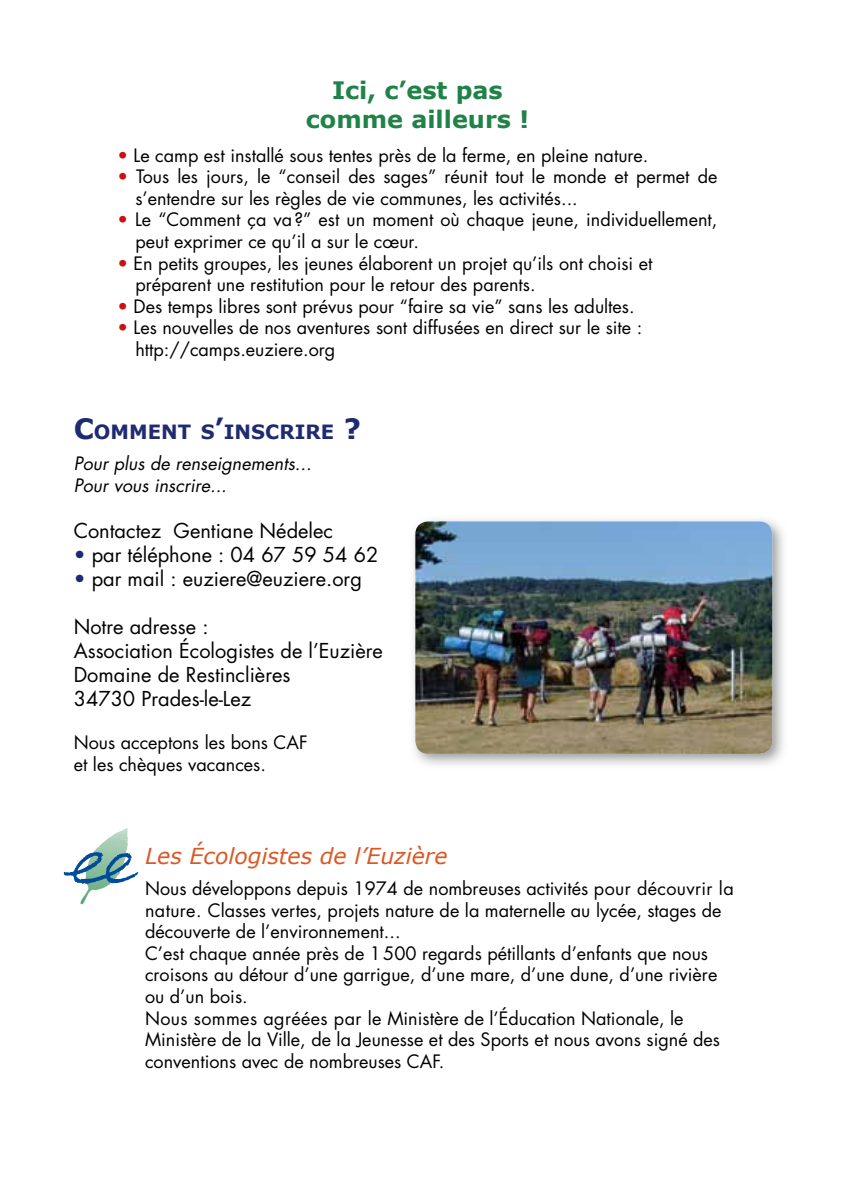
<style>
.page{position:relative;width:842px;height:1191px;background:#fff}
.page>*{position:absolute;margin:0;border:0;box-sizing:border-box;transform-origin:0 0}
.t1{font:700 24px/28.8px "Verdana";color:#1f8246;text-align:center}
.t2{font:italic 22px "Verdana";color:#db5825}
.t3{font:20px/24px "Futura";color:#000}
.t4{font:700 19.6px "Verdana";color:#1e2b70}
.t5{font:18px/21.6px "Futura";color:#000}
.t6{font:italic 18px/21.6px "Futura";color:#000}
.s1{color:#cd1013}
.s2{font-size:28px}
.s3{color:#1e2b70}
</style>
<div class="page">
<img style="left:413px;top:519px;width:371px;height:246px">
<img style="left:415px;top:521px;width:357px;height:233px">
<svg style="left:64px;top:828px;width:74px;height:76px"></svg>
<h1 class="t1" style="left:306px;top:75px;width:225px">Ici, c’est pas comme ailleurs !</h1>
<p class="t5" style="left:117px;top:144px;width:532px"><span class="s1">•</span> Le camp est installé sous tentes près de la ferme, en pleine nature.</p>
<p class="t5" style="left:135px;top:166px;width:583px;text-indent:-18px"><span class="s1">•</span> Tous les jours, le “conseil des sages” réunit tout le monde et permet de s’entendre sur les règles de vie communes, les activités...</p>
<p class="t5" style="left:135px;top:209px;width:584px;text-indent:-18px"><span class="s1">•</span> Le “Comment ça va ?” est un moment où chaque jeune, individuellement, peut exprimer ce qu’il a sur le cœur.</p>
<p class="t5" style="left:135px;top:252px;width:519px;text-indent:-18px"><span class="s1">•</span> En petits groupes, les jeunes élaborent un projet qu’ils ont choisi et préparent une restitution pour le retour des parents.</p>
<p class="t5" style="left:117px;top:295px;width:519px"><span class="s1">•</span> Des temps libres sont prévus pour “faire sa vie” sans les adultes.</p>
<p class="t5" style="left:135px;top:317px;width:508px;text-indent:-18px"><span class="s1">•</span> Les nouvelles de nos aventures sont diffusées en direct sur le site : http://camps.euziere.org</p>
<p class="t4" style="left:74px;top:419px;width:289px"><span class="s2">C</span>OMMENT S<span class="s2">’</span>INSCRIRE <span class="s2">?</span></p>
<p class="t6" style="left:74px;top:453px;width:239px">Pour plus de renseignements...<br>Pour vous inscrire...</p>
<p class="t3" style="left:74px;top:518px;width:261px">Contactez Gentiane Nédelec</p>
<p class="t3" style="left:74px;top:542px;width:306px"><span class="s3">•</span> par téléphone : 04 67 59 54 62</p>
<p class="t3" style="left:74px;top:566px;width:290px"><span class="s3">•</span> par mail : euziere@euziere.org</p>
<p class="t3" style="left:74px;top:614px;width:311px">Notre adresse :<br>Association Écologistes de l’Euzière<br>Domaine de Restinclières<br>34730 Prades-le-Lez</p>
<p class="t5" style="left:74px;top:731px;width:235px">Nous acceptons les bons CAF et les chèques vacances.</p>
<p class="t2" style="left:145px;top:841px;width:304px">Les Écologistes de l’Euzière</p>
<p class="t5" style="left:145px;top:877px;width:590px">Nous développons depuis 1974 de nombreuses activités pour découvrir la nature. Classes vertes, projets nature de la maternelle au lycée, stages de découverte de l’environnement...<br>C’est chaque année près de 1 500 regards pétillants d’enfants que nous croisons au détour d’une garrigue, d’une mare, d’une dune, d’une rivière ou d’un bois.<br>Nous sommes agréées par le Ministère de l’Éducation Nationale, le Ministère de la Ville, de la Jeunesse et des Sports et nous avons signé des conventions avec de nombreuses CAF.</p>
</div>
